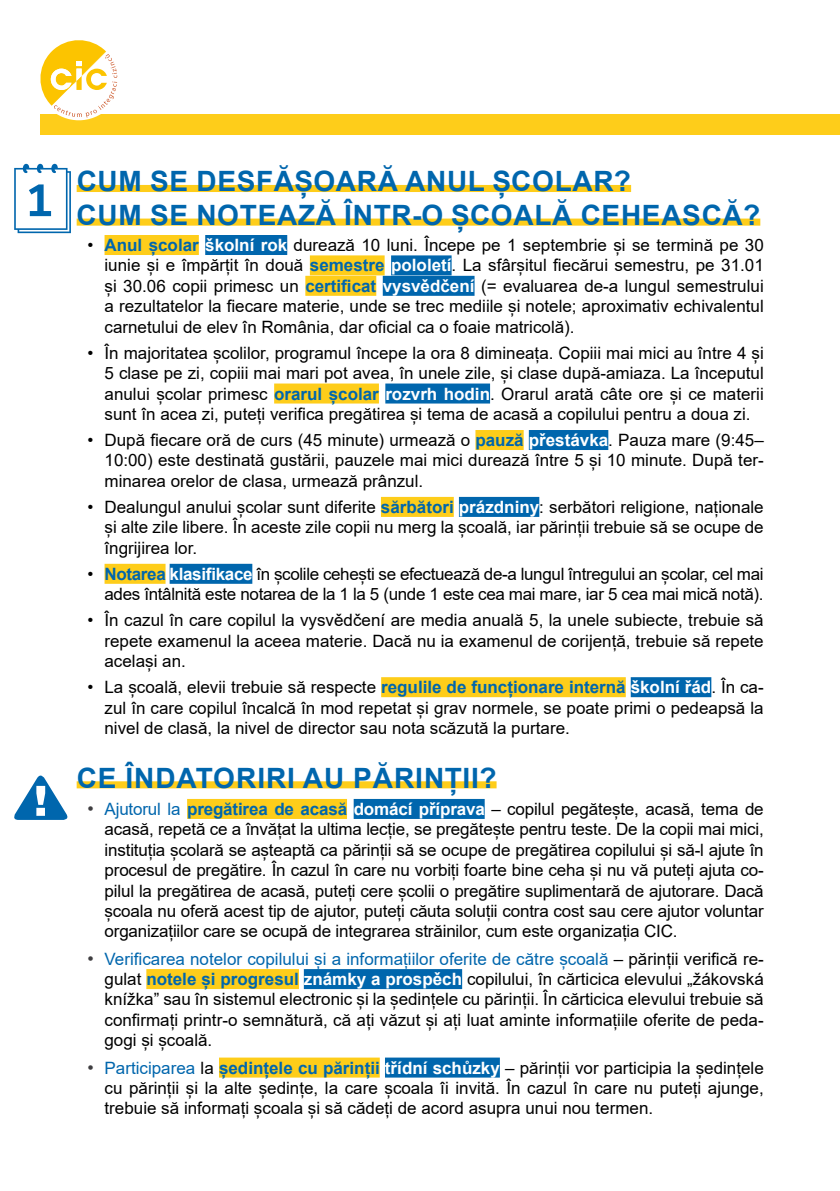
<style>
.page{position:relative;width:840px;height:1191px;background:#fff}
.page>*{position:absolute;margin:0;border:0;box-sizing:border-box;transform-origin:0 0}
.t1{font:700 28px "Arial";letter-spacing:.025em;color:#0066ad}
.t2{font:17px/20.4px "Arial";color:#000;text-align:justify}
.t3{font:17px/20.4px "Arial";letter-spacing:-.02em;color:#000;text-align:right}
.s1{font-weight:700;color:#0066ad}
.s2{font-weight:700;color:#fff}
.s3{font-size:18px;color:#3e3d40}
.s4{color:#0066ad}
</style>
<div class="page">
<div style="left:40px;top:114px;width:799px;height:20px;background:#fecd1a"></div>
<div style="left:77px;top:185px;width:553px;height:7px;background:#fecd1a"></div>
<div style="left:77px;top:218px;width:682px;height:8px;background:#fecd1a"></div>
<div style="left:104px;top:235px;width:95px;height:20px;background:#fecd1a"></div>
<div style="left:205px;top:235px;width:82px;height:20px;background:#0066ad"></div>
<div style="left:310px;top:255px;width:74px;height:20px;background:#fecd1a"></div>
<div style="left:391px;top:255px;width:60px;height:20px;background:#0066ad"></div>
<div style="left:305px;top:276px;width:71px;height:20px;background:#fecd1a"></div>
<div style="left:382px;top:276px;width:92px;height:20px;background:#0066ad"></div>
<div style="left:274px;top:383px;width:105px;height:20px;background:#fecd1a"></div>
<div style="left:385px;top:383px;width:105px;height:20px;background:#0066ad"></div>
<div style="left:475px;top:430px;width:48px;height:20px;background:#fecd1a"></div>
<div style="left:528px;top:430px;width:80px;height:20px;background:#0066ad"></div>
<div style="left:381px;top:497px;width:72px;height:20px;background:#fecd1a"></div>
<div style="left:458px;top:497px;width:81px;height:20px;background:#0066ad"></div>
<div style="left:104px;top:564px;width:61px;height:20px;background:#fecd1a"></div>
<div style="left:169px;top:564px;width:83px;height:20px;background:#0066ad"></div>
<div style="left:381px;top:677px;width:244px;height:20px;background:#fecd1a"></div>
<div style="left:630px;top:677px;width:81px;height:20px;background:#0066ad"></div>
<div style="left:77px;top:781px;width:419px;height:7px;background:#fecd1a"></div>
<div style="left:187px;top:799px;width:160px;height:20px;background:#fecd1a"></div>
<div style="left:353px;top:799px;width:131px;height:20px;background:#0066ad"></div>
<div style="left:146px;top:969px;width:153px;height:20px;background:#fecd1a"></div>
<div style="left:304px;top:969px;width:158px;height:20px;background:#0066ad"></div>
<div style="left:219px;top:1057px;width:160px;height:20px;background:#fecd1a"></div>
<div style="left:385px;top:1057px;width:114px;height:20px;background:#0066ad"></div>
<svg style="left:14px;top:164px;width:57px;height:69px"></svg>
<svg style="left:14px;top:775px;width:54px;height:45px"></svg>
<svg style="left:40px;top:40px;width:78px;height:81px"></svg>
<h1 class="t1" style="left:77px;top:162px;width:140px">Cum sedes</h1>
<h1 class="t1" style="left:256px;top:162px;width:40px">fășoară</h1>
<h1 class="t1" style="left:405px;top:162px;width:21px">anul</h1>
<h1 class="t1" style="left:492px;top:162px;width:22px">școlar</h1>
<h1 class="t1" style="left:613px;top:162px;width:19px">?</h1>
<h1 class="t1" style="left:77px;top:195px;width:141px">Cum senotea</h1>
<h1 class="t1" style="left:298px;top:195px;width:65px">ză într</h1>
<h1 class="t1" style="left:412px;top:195px;width:61px">-o școală</h1>
<h1 class="t1" style="left:580px;top:195px;width:22px">cehească</h1>
<h1 class="t1" style="left:742px;top:195px;width:19px">?</h1>
<p class="t2" style="left:104px;top:235px;width:660px;text-indent:-17px">• <span class="s1">Anul școlar</span> <span class="s2">školní rok</span> durează 10 luni. Începe pe 1 septembrie și se termină pe 30 iunie și e împărțit în două <span class="s1">semestre</span> <span class="s2">pololetí</span>. La sfârșitul fiecărui semestru, pe 31.01 și 30.06 copii primesc un <span class="s1">certificat</span> <span class="s2">vysvědčení</span> (= evaluarea de-a lungul semestrului a rezultatelor la fiecare materie, unde se trec mediile și notele; aproximativ echivalentul carnetului de elev în România, dar oficial ca o foaie matricolă).</p>
<p class="t2" style="left:104px;top:342px;width:660px;text-indent:-17px">• În majoritatea școlilor, programul începe la ora 8 dimineața. Copiii mai mici au între 4 și 5 clase pe zi, copiii mai mari pot avea, în unele zile, și clase după-amiaza. La începutul anului școlar primesc <span class="s1">orarul școlar</span> <span class="s2">rozvrh hodin</span>. Orarul arată câte ore și ce materii sunt în acea zi, puteți verifica pregătirea și tema de acasă a copilului pentru a doua zi.</p>
<p class="t2" style="left:104px;top:430px;width:660px;text-indent:-17px">• După fiecare oră de curs (45 minute) urmează o <span class="s1">pauză</span> <span class="s2">přestávka</span>. Pauza mare (9:45– 10:00) este destinată gustării, pauzele mai mici durează între 5 și 10 minute. După ter&shy;minarea orelor de clasa, urmează prânzul.</p>
<p class="t2" style="left:104px;top:496px;width:660px;text-indent:-17px">• Dealungul anului școlar sunt diferite <span class="s1">sărbători</span> <span class="s2">prázdniny</span>: serbători religione, naționale și alte zile libere. În aceste zile copii nu merg la școală, iar părinții trebuie să se ocupe de îngrijirea lor.</p>
<p class="t3" style="left:87px;top:563px;width:677px">• <span class="s1">Notarea</span> <span class="s2">klasifikace</span> în școlile cehești se efectuează de-a lungul întregului an școlar, cel mai ades întâlnită este notarea de la 1 la 5 (unde 1 este cea mai mare, iar 5 cea mai mică notă).</p>
<p class="t2" style="left:104px;top:610px;width:660px;text-indent:-17px">• În cazul în care copilul la vysvědčení are media anuală 5, la unele subiecte, trebuie să repete examenul la aceea materie. Dacă nu ia examenul de corijență, trebuie să repete același an.</p>
<p class="t2" style="left:104px;top:677px;width:660px;text-indent:-17px">• La școală, elevii trebuie să respecte <span class="s1">regulile de funcționare internă</span> <span class="s2">školní řád</span>. În ca&shy;zul în care copilul încalcă în mod repetat și grav normele, se poate primi o pedeapsă la nivel de clasă, la nivel de director sau nota scăzută la purtare.</p>
<h1 class="t1" style="left:77px;top:758px;width:67px">Ce îndatoriri</h1>
<h1 class="t1" style="left:303px;top:758px;width:69px">au părin</h1>
<h1 class="t1" style="left:444px;top:758px;width:53px">ții?</h1>
<p class="t2" style="left:104px;top:798px;width:660px;text-indent:-17px"><span class="s3">•</span> <span class="s4">Ajutorul la</span> <span class="s1">pregătirea de acasă</span> <span class="s2">domácí příprava</span> – copilul pegătește, acasă, tema de acasă, repetă ce a învățat la ultima lecție, se pregătește pentru teste. De la copii mai mici, instituția școlară se așteaptă ca părinții să se ocupe de pregătirea copilului și să-l ajute în procesul de pregătire. În cazul în care nu vorbiți foarte bine ceha și nu vă puteți ajuta co&shy;pilul la pregătirea de acasă, puteți cere școlii o pregătire suplimentară de ajutorare. Dacă școala nu oferă acest tip de ajutor, puteți căuta soluții contra cost sau cere ajutor voluntar organizațiilor care se ocupă de integrarea străinilor, cum este organizația CIC.</p>
<p class="t2" style="left:104px;top:948px;width:660px;text-indent:-17px"><span class="s3">•</span> <span class="s4">Verificarea notelor copilului și a informațiilor oferite de către școală</span> – părinții verifică re&shy;gulat <span class="s1">notele și progresul</span> <span class="s2">známky a prospěch</span> copilului, în cărticica elevului „žákovská knížka” sau în sistemul electronic și la ședințele cu părinții. În cărticica elevului trebuie să confirmați printr-o semnătură, că ați văzut și ați luat aminte informațiile oferite de peda&shy;gogi și școală.</p>
<p class="t2" style="left:104px;top:1057px;width:660px;text-indent:-17px"><span class="s3">•</span> <span class="s4">Participarea</span> la <span class="s1">ședințele cu părinții</span> <span class="s2">třídní schůzky</span> – părinții vor participia la ședințele cu părinții și la alte ședințe, la care școala îi invită. În cazul în care nu puteți ajunge, trebuie să informați școala și să cădeți de acord asupra unui nou termen.</p>
</div>
